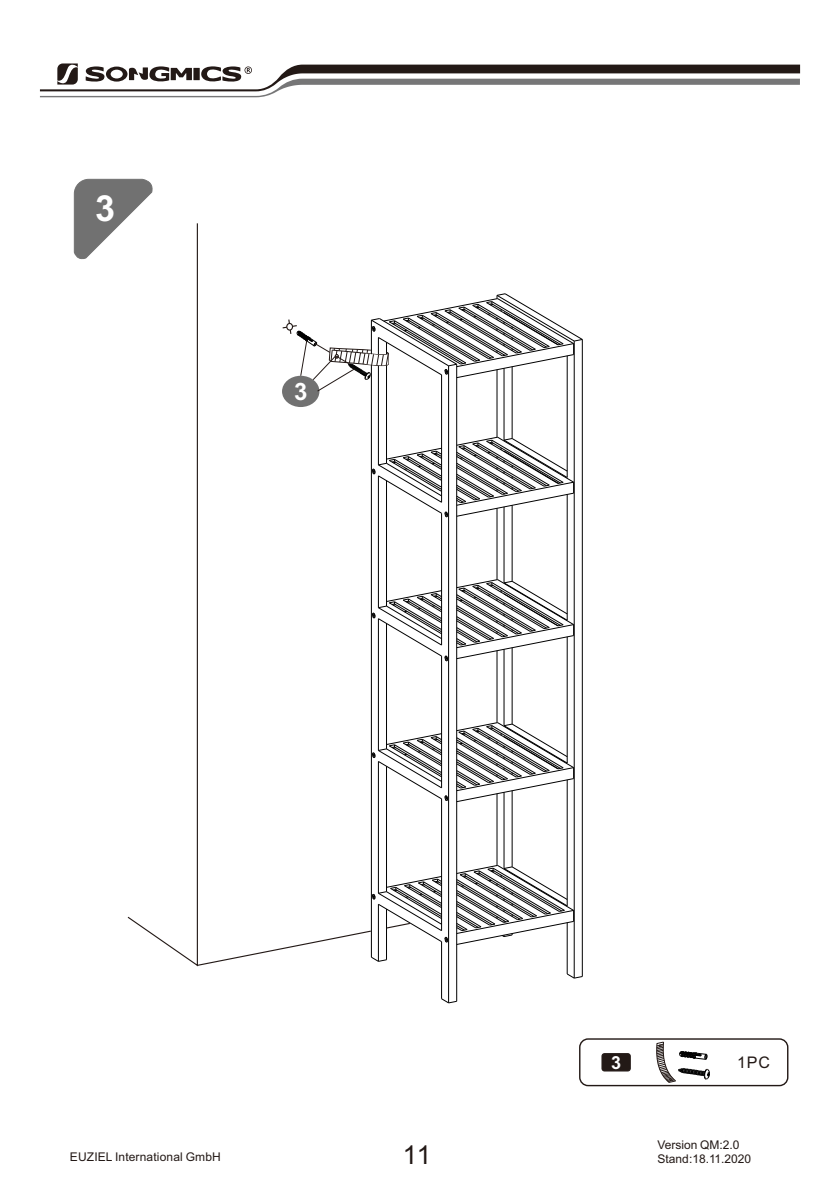
<style>
.page{position:relative;width:840px;height:1191px;background:#fff}
.page>*{position:absolute;margin:0;border:0;box-sizing:border-box;transform-origin:0 0}
.t1{font:700 36px "Arial";color:#fff}
.t2{font:26px "Arial";color:#231916}
.t3{font:700 24px "Arial";color:#fff}
.t4{font:700 18px "Arial";color:#fff}
.t5{font:16px "Arial";color:#231916}
.t6{font:12px "Arial";letter-spacing:.01em;color:#231916}
</style>
<div class="page">
<svg style="left:74px;top:179px;width:79px;height:81px"></svg>
<svg style="left:441px;top:998px;width:16px;height:5px"></svg>
<svg style="left:567px;top:973px;width:15px;height:5px"></svg>
<hr style="left:371px;top:320px;width:1px;height:637px;background:#000">
<hr style="left:378px;top:337px;width:1px;height:128px;background:#000">
<hr style="left:378px;top:476px;width:1px;height:131px;background:#000">
<hr style="left:378px;top:618px;width:1px;height:132px;background:#000">
<hr style="left:378px;top:761px;width:1px;height:132px;background:#000">
<hr style="left:386px;top:342px;width:1px;height:121px;background:#000">
<hr style="left:386px;top:480px;width:1px;height:126px;background:#000">
<hr style="left:386px;top:623px;width:1px;height:126px;background:#000">
<hr style="left:386px;top:766px;width:1px;height:125px;background:#000">
<hr style="left:441px;top:941px;width:1px;height:57px;background:#000">
<hr style="left:441px;top:799px;width:1px;height:131px;background:#000">
<hr style="left:441px;top:656px;width:1px;height:132px;background:#000">
<hr style="left:441px;top:513px;width:1px;height:132px;background:#000">
<hr style="left:441px;top:375px;width:1px;height:127px;background:#000">
<hr style="left:448px;top:366px;width:1px;height:637px;background:#000">
<hr style="left:456px;top:364px;width:1px;height:637px;background:#000">
<hr style="left:496px;top:793px;width:1px;height:72px;background:#000">
<hr style="left:496px;top:650px;width:1px;height:72px;background:#000">
<hr style="left:496px;top:508px;width:1px;height:71px;background:#000">
<hr style="left:496px;top:370px;width:1px;height:67px;background:#000">
<hr style="left:503px;top:368px;width:1px;height:72px;background:#000">
<hr style="left:503px;top:507px;width:1px;height:76px;background:#000">
<hr style="left:503px;top:649px;width:1px;height:76px;background:#000">
<hr style="left:503px;top:792px;width:1px;height:76px;background:#000">
<hr style="left:511px;top:367px;width:1px;height:71px;background:#000">
<hr style="left:511px;top:505px;width:1px;height:76px;background:#000">
<hr style="left:511px;top:647px;width:1px;height:77px;background:#000">
<hr style="left:511px;top:790px;width:1px;height:77px;background:#000">
<hr style="left:566px;top:922px;width:1px;height:52px;background:#000">
<hr style="left:566px;top:780px;width:1px;height:126px;background:#000">
<hr style="left:566px;top:637px;width:1px;height:126px;background:#000">
<hr style="left:566px;top:494px;width:1px;height:126px;background:#000">
<hr style="left:566px;top:356px;width:1px;height:121px;background:#000">
<svg style="left:456px;top:579px;width:117px;height:80px"></svg>
<svg style="left:456px;top:722px;width:117px;height:80px"></svg>
<svg style="left:456px;top:864px;width:117px;height:81px"></svg>
<hr style="left:573px;top:341px;width:1px;height:637px;background:#000">
<hr style="left:581px;top:339px;width:1px;height:637px;background:#000">
<svg style="left:456px;top:436px;width:118px;height:81px"></svg>
<svg style="left:372px;top:733px;width:75px;height:68px"></svg>
<svg style="left:372px;top:590px;width:75px;height:72px"></svg>
<svg style="left:372px;top:448px;width:75px;height:70px"></svg>
<svg style="left:126px;top:222px;width:72px;height:745px"></svg>
<svg style="left:196px;top:876px;width:251px;height:90px"></svg>
<div style="left:578px;top:1038px;width:210px;height:48px;border:1px solid #231916;border-radius:8px"></div>
<div style="left:601px;top:1053px;width:29px;height:18px;background:#231916;border:1px solid #231916;border-radius:3px"></div>
<svg style="left:656px;top:1041px;width:53px;height:41px"></svg>
<div style="left:282px;top:376px;width:37px;height:31px;background:#717171;border-radius:50%"></div>
<svg style="left:282px;top:293px;width:300px;height:99px"></svg>
<svg style="left:40px;top:63px;width:759px;height:34px"></svg>
<h1 class="t1" style="left:95px;top:195px;width:22px">3</h1>
<h3 class="t3" style="left:294px;top:382px;width:15px">3</h3>
<h3 class="t4" style="left:610px;top:1055px;width:12px">3</h3>
<h3 class="t5" style="left:736px;top:1056px;width:34px">1PC</h3>
<p class="t6" style="left:657px;top:1140px;width:83px">Version QM:2.0</p>
<h2 class="t2" style="left:402px;top:1145px;width:30px">11</h2>
<p class="t6" style="left:70px;top:1152px;width:152px">EUZIEL International GmbH</p>
<p class="t6" style="left:657px;top:1154px;width:95px">Stand:18.11.2020</p>
</div>
